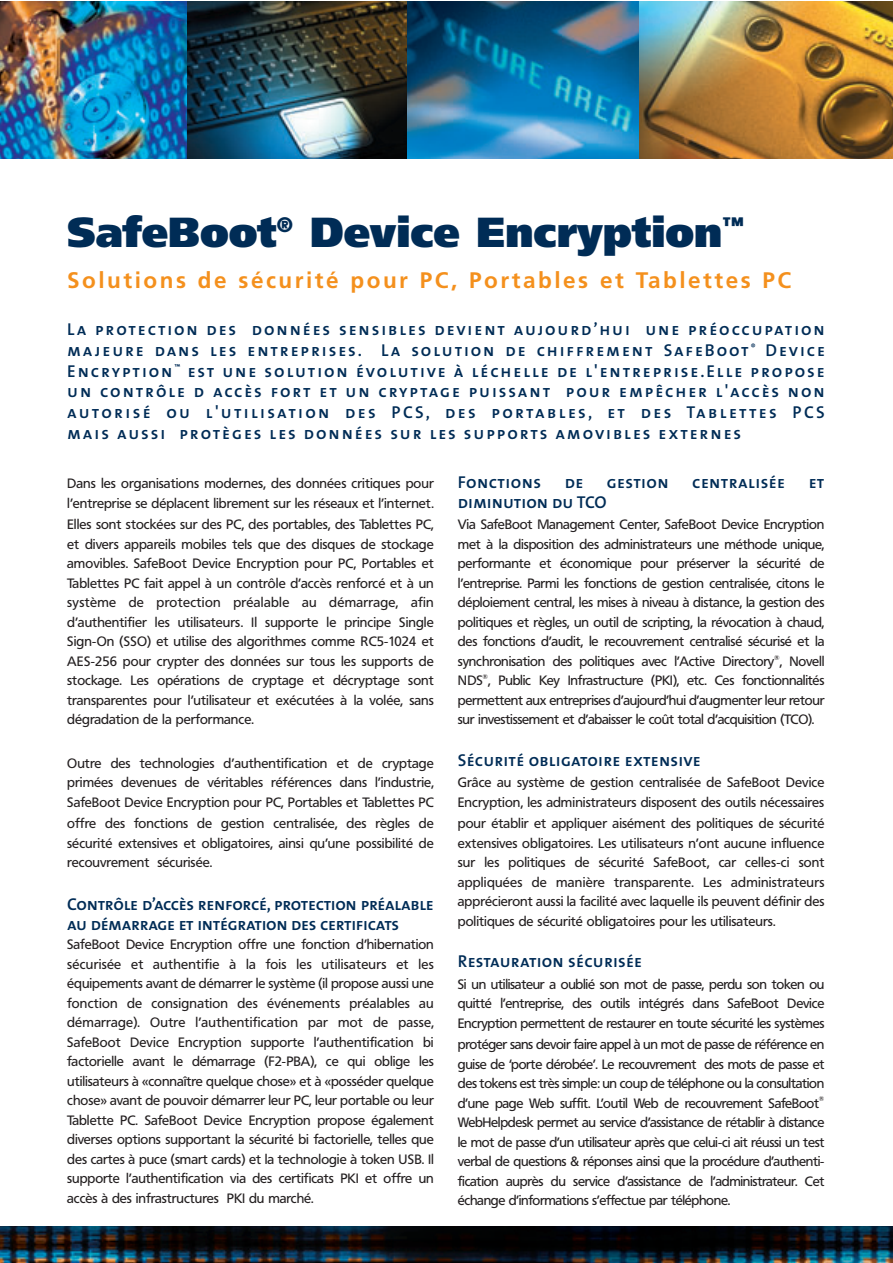
<style>
.page{position:relative;width:893px;height:1263px;background:#fff}
.page>*{position:absolute;margin:0;border:0;box-sizing:border-box;transform-origin:0 0}
.t1{font:900 42px "Frutiger";letter-spacing:-.005em;color:#002c56}
.t2{font:700 22.5px "Frutiger";letter-spacing:.11em;color:#f4901d}
.t3{font:17.25px/20.7px "The Sans Semi Bold Caps";letter-spacing:.01em;color:#002c56;text-align:justify}
.t4{font:17.25px/19.5px "The Sans Semi Bold Caps";letter-spacing:-.02em;color:#002c56}
.t5{font:13.5px/19.5px "Frutiger BQ";letter-spacing:-.005em;color:#231f20;text-align:justify}
.t6{font:6.75px "Frutiger BQ";color:#231f20}
</style>
<div class="page">
<img style="left:0;top:1226px;width:892px;height:37px">
<img style="left:0;top:2px;width:407px;height:157px">
<img style="left:407px;top:2px;width:485px;height:157px">
<h1 class="t1" style="left:67px;top:216px;width:677px">SafeBoot<sup>®</sup> Device Encryption<sup>™</sup></h1>
<h2 class="t2" style="left:67px;top:271px;width:725px">Solutions de sécurité pour PC, Portables et Tablettes PC</h2>
<p class="t3" style="left:67px;top:319px;width:759px">La protection des données sensibles devient aujourd’hui une préoccupation majeure dans les entreprises. La solution de chiffrement SafeBoot <sup>®</sup> Device Encryption <sup>™</sup> est une solution évolutive à léchelle de l'entreprise.Elle propose un contrôle d accès fort et un cryptage puissant pour empêcher l'accès non autorisé ou l'utilisation des PCS, des portables, et des Tablettes PCS mais aussi protèges les données sur les supports amovibles externes</p>
<p class="t5" style="left:67px;top:475px;width:368px">Dans les organisations modernes, des données critiques pour l’entreprise se déplacent librement sur les réseaux et l’internet.</p>
<p class="t5" style="left:67px;top:516px;width:368px">Elles sont stockées sur des PC, des portables, des Tablettes PC, et divers appareils mobiles tels que des disques de stockage amovibles. SafeBoot Device Encryption pour PC, Portables et Tablettes PC fait appel à un contrôle d’accès renforcé et à un système de protection préalable au démarrage, afin d’authentifier les utilisateurs. Il supporte le principe Single Sign-On (SSO) et utilise des algorithmes comme RC5-1024 et AES-256 pour crypter des données sur tous les supports de stockage. Les opérations de cryptage et décryptage sont transparentes pour l’utilisateur et exécutées à la volée, sans dégradation de la performance.</p>
<p class="t5" style="left:67px;top:755px;width:368px">Outre des technologies d’authentification et de cryptage primées devenues de véritables références dans l’industrie, SafeBoot Device Encryption pour PC, Portables et Tablettes PC</p>
<p class="t5" style="left:67px;top:815px;width:368px">offre des fonctions de gestion centralisée, des règles de sécurité extensives et obligatoires, ainsi qu’une possibilité de recouvrement sécurisée.</p>
<p class="t4" style="left:67px;top:895px;width:368px">Contrôle d’accès renforcé, protection préalable au démarrage et intégration des certificats</p>
<p class="t5" style="left:67px;top:936px;width:368px">SafeBoot Device Encryption offre une fonction d’hibernation sécurisée et authentifie à la fois les utilisateurs et les équipements avant de démarrer le système (il propose aussi une fonction de consignation des événements préalables au démarrage). Outre l’authentification par mot de passe, SafeBoot Device Encryption supporte l’authentification bi factorielle avant le démarrage (F2-PBA), ce qui oblige les utilisateurs à «connaître quelque chose» et à «posséder quelque chose» avant de pouvoir démarrer leur PC, leur portable ou leur Tablette PC. SafeBoot Device Encryption propose également diverses options supportant la sécurité bi factorielle, telles que des cartes à puce (smart cards) et la technologie à token USB. Il supporte l’authentification via des certificats PKI et offre un accès à des infrastructures PKI du marché.</p>
<p class="t3" style="left:458px;top:472px;width:85px">Fonctions</p>
<p class="t3" style="left:564px;top:472px;width:20px">de</p>
<p class="t3" style="left:607px;top:472px;width:63px">gestion</p>
<p class="t3" style="left:692px;top:472px;width:94px">centralisée</p>
<p class="t3" style="left:808px;top:472px;width:17px">et</p>
<p class="t3" style="left:458px;top:491px;width:150px">diminution du TCO</p>
<p class="t5" style="left:458px;top:516px;width:368px">Via SafeBoot Management Center, SafeBoot Device Encryption met à la disposition des administrateurs une méthode unique, performante et économique pour préserver la sécurité de l’entreprise. Parmi les fonctions de gestion centralisée, citons le déploiement central, les mises à niveau à distance, la gestion des politiques et règles, un outil de scripting, la révocation à chaud, des fonctions d’audit, le recouvrement centralisé sécurisé et la synchronisation des politiques avec l’Active Directory , Novell</p>
<p class="t6" style="left:774px;top:655px;width:7px">®</p>
<p class="t5" style="left:458px;top:672px;width:368px">NDS , Public Key Infrastructure (PKI), etc. Ces fonctionnalités</p>
<p class="t6" style="left:482px;top:674px;width:7px">®</p>
<p class="t5" style="left:458px;top:692px;width:368px">permettent aux entreprises d’aujourd’hui d’augmenter leur retour sur investissement et d’abaisser le coût total d’acquisition (TCO).</p>
<p class="t3" style="left:458px;top:749px;width:244px">Sécurité obligatoire extensive</p>
<p class="t5" style="left:458px;top:774px;width:368px">Grâce au système de gestion centralisée de SafeBoot Device<br>Encryption, les administrateurs disposent des outils nécessaires</p>
<p class="t5" style="left:458px;top:815px;width:368px">pour établir et appliquer aisément des politiques de sécurité extensives obligatoires. Les utilisateurs n’ont aucune influence sur les politiques de sécurité SafeBoot, car celles-ci sont appliquées de manière transparente. Les administrateurs apprécieront aussi la facilité avec laquelle ils peuvent définir des politiques de sécurité obligatoires pour les utilisateurs.</p>
<p class="t3" style="left:458px;top:951px;width:186px">Restauration sécurisée</p>
<p class="t5" style="left:458px;top:976px;width:368px">Si un utilisateur a oublié son mot de passe, perdu son token ou quitté l’entreprise, des outils intégrés dans SafeBoot Device Encryption permettent de restaurer en toute sécurité les systèmes</p>
<p class="t5" style="left:458px;top:1036px;width:368px">protéger sans devoir faire appel à un mot de passe de référence en guise de ‘porte dérobée’. Le recouvrement des mots de passe et des tokens est très simple: un coup de téléphone ou la consultation d’une page Web suffit. L’outil Web de recouvrement SafeBoot</p>
<p class="t6" style="left:818px;top:1097px;width:7px">®</p>
<p class="t5" style="left:458px;top:1114px;width:368px">WebHelpdesk permet au service d’assistance de rétablir à distance le mot de passe d’un utilisateur après que celui-ci ait réussi un test verbal de questions &amp; réponses ainsi que la procédure d’authenti&shy;fication auprès du service d’assistance de l’administrateur. Cet échange d’informations s’effectue par téléphone.</p>
</div>
